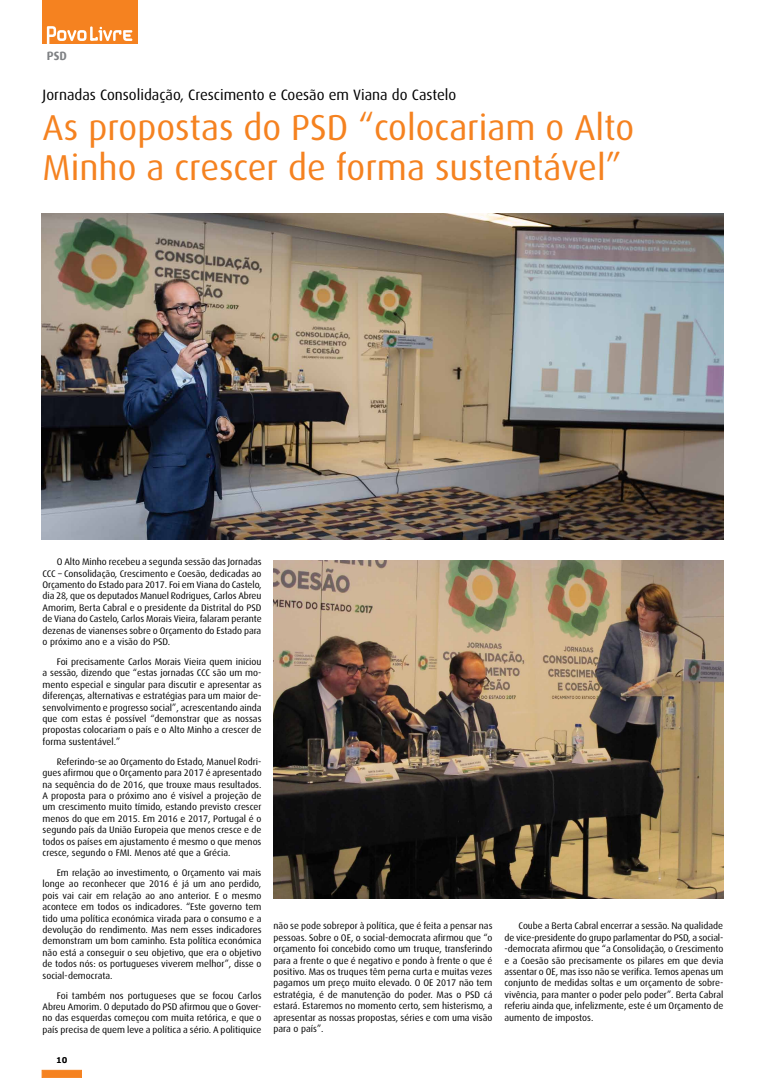
<style>
.page{position:relative;width:766px;height:1078px;background:#fff}
.page>*{position:absolute;margin:0;border:0;box-sizing:border-box;transform-origin:0 0}
.t1{font:36px/40px "Dax";color:#f58220}
.t2{font:15px "Dax";color:#000}
.t3{font:700 12px "Dax";color:#808285}
.t4{font:9.5px/11.4px "Dax";color:#000;text-align:justify}
.t5{font:700 8px "Verdana";color:#000}
</style>
<div class="page">
<div style="left:42px;top:1069px;width:40px;height:8px;background:#f58220;border:1px solid #f58220"></div>
<div style="left:43px;top:0;width:95px;height:44px;background:#f58220"></div>
<svg style="left:47px;top:26px;width:85px;height:18px"></svg>
<img style="left:42px;top:214px;width:681px;height:325px">
<img style="left:273px;top:561px;width:450px;height:337px">
<p class="t3" style="left:47px;top:49px;width:22px">PS D</p>
<h2 class="t2" style="left:43px;top:87px;width:415px">Jornadas Consolidação, Crescimento e Coesão em Viana do Castelo</h2>
<h1 class="t1" style="left:43px;top:108px;width:593px">As propostas do PSD “colocariam o Alto<br>Minho a crescer de forma sustentável”</h1>
<p class="t4" style="left:43px;top:556px;width:220px;text-indent:14px">O Alto Minho recebeu a segunda sessão das Jornadas CCC – Consolidação, Crescimento e Coesão, dedicadas ao Orçamento do Estado para 2017. Foi em Viana do Castelo, dia 28, que os deputados Manuel Rodrigues, Carlos Abreu Amorim, Berta Cabral e o presidente da Distrital do PSD de Viana do Castelo, Carlos Morais Vieira, falaram perante dezenas de vianenses sobre o Orçamento do Estado para o próximo ano e a visão do PSD.</p>
<p class="t4" style="left:43px;top:656px;width:220px;text-indent:14px">Foi precisamente Carlos Morais Vieira quem iniciou a sessão, dizendo que “estas jornadas CCC são um mo&shy;mento especial e singular para discutir e apresentar as diferenças, alternativas e estratégias para um maior de&shy;senvolvimento e progresso social”, acrescentando ainda que com estas é possível “demonstrar que as nossas propostas colocariam o país e o Alto Minho a crescer de forma sustentável.”</p>
<p class="t4" style="left:43px;top:755px;width:220px;text-indent:14px">Referindo-se ao Orçamento do Estado, Manuel Rodri&shy;gues afirmou que o Orçamento para 2017 é apresentado na sequência do de 2016, que trouxe maus resultados.<br>A proposta para o próximo ano é visível a projeção de um crescimento muito tímido, estando previsto crescer menos do que em 2015. Em 2016 e 2017, Portugal é o segundo país da União Europeia que menos cresce e de todos os países em ajustamento é mesmo o que menos cresce, segundo o FMI. Menos até que a Grécia.</p>
<p class="t4" style="left:43px;top:866px;width:220px;text-indent:14px">Em relação ao investimento, o Orçamento vai mais longe ao reconhecer que 2016 é já um ano perdido, pois vai cair em relação ao ano anterior. E o mesmo acontece em todos os indicadores. “Este governo tem tido uma política económica virada para o consumo e a devolução do rendimento. Mas nem esses indicadores demonstram um bom caminho. Esta política económica não está a conseguir o seu objetivo, que era o objetivo de todos nós: os portugueses viverem melhor”, disse o social-democrata.</p>
<p class="t4" style="left:43px;top:989px;width:220px;text-indent:14px">Foi também nos portugueses que se focou Carlos Abreu Amorim. O deputado do PSD afirmou que o Gover&shy;no das esquerdas começou com muita retórica, e que o país precisa de quem leve a política a sério. A politiquice</p>
<p class="t5" style="left:56px;top:1054px;width:13px">10</p>
<p class="t4" style="left:273px;top:920px;width:220px">não se pode sobrepor à política, que é feita a pensar nas pessoas. Sobre o OE, o social-democrata afirmou que “o orçamento foi concebido como um truque, transferindo para a frente o que é negativo e pondo à frente o que é positivo. Mas os truques têm perna curta e muitas vezes pagamos um preço muito elevado. O OE 2017 não tem estratégia, é de manutenção do poder. Mas o PSD cá estará. Estaremos no momento certo, sem histerismo, a apresentar as nossas propostas, séries e com uma visão para o país”.</p>
<p class="t4" style="left:504px;top:920px;width:220px;text-indent:14px">Coube a Berta Cabral encerrar a sessão. Na qualidade de vice-presidente do grupo parlamentar do PSD, a social--democrata afirmou que “a Consolidação, o Crescimento e a Coesão são precisamente os pilares em que devia assentar o OE, mas isso não se verifica. Temos apenas um conjunto de medidas soltas e um orçamento de sobre&shy;vivência, para manter o poder pelo poder”. Berta Cabral referiu ainda que, infelizmente, este é um Orçamento de aumento de impostos.</p>
</div>
